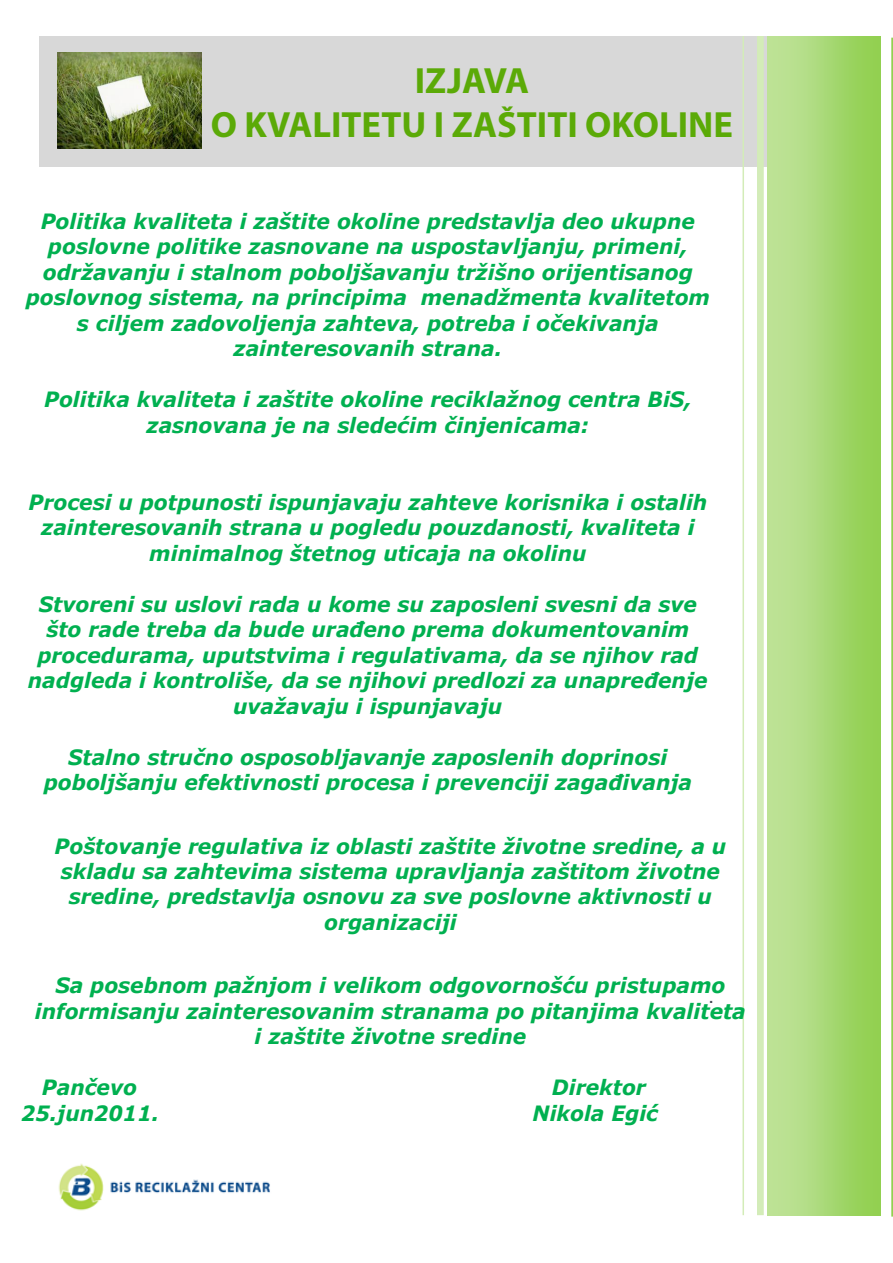
<style>
.page{position:relative;width:893px;height:1263px;background:#fff}
.page>*{position:absolute;margin:0;border:0;box-sizing:border-box;transform-origin:0 0}
.t1{font:700 36.6px/44px "Myriad Pro";color:#5baa07;text-align:center}
.t2{font:italic 700 21px/25.5px "Verdana";color:#00b050;text-align:center;scale:.96 1}
.t3{font:700 15px "Arial";color:#414751}
</style>
<div class="page">
<div style="left:39px;top:36px;width:831px;height:130px;background:#d8d8d8"></div>
<img style="left:58px;top:1163px;width:212px;height:48px">
<img style="left:57px;top:53px;width:144px;height:96px">
<div style="left:767px;top:36px;width:113px;height:1179px;background:linear-gradient(to right,#c3e4a0,#8fce4d)"></div>
<hr style="left:743px;top:36px;width:1px;height:1179px;background:#d3ecb8">
<hr style="left:891px;top:38px;width:2px;height:1178px;background:#92d050">
<div style="left:757px;top:36px;width:7px;height:1179px;background:#d3ecb8"></div>
<h1 class="t1" style="left:211px;top:57px;width:524px">IZJAVA<br>O KVALITETU I ZAŠTITI OKOLINE</h1>
<p class="t2" style="left:26px;top:208px;width:714px">Politika kvaliteta i zaštite okoline predstavlja deo ukupne poslovne politike zasnovane na uspostavljanju, primeni, održavanju i stalnom poboljšavanju tržišno orijentisanog poslovnog sistema, na principima menadžmenta kvalitetom s ciljem zadovoljenja zahteva, potreba i očekivanja zainteresovanih strana.</p>
<p class="t2" style="left:44px;top:386px;width:676px">Politika kvaliteta i zaštite okoline reciklažnog centra BiS, zasnovana je na sledećim činjenicama:</p>
<p class="t2" style="left:28px;top:489px;width:709px">Procesi u potpunosti ispunjavaju zahteve korisnika i ostalih zainteresovanih strana u pogledu pouzdanosti, kvaliteta i minimalnog štetnog uticaja na okolinu</p>
<p class="t2" style="left:28px;top:591px;width:710px">Stvoreni su uslovi rada u kome su zaposleni svesni da sve što rade treba da bude urađeno prema dokumentovanim procedurama, uputstvima i regulativama, da se njihov rad nadgleda i kontroliše, da se njihovi predlozi za unapređenje uvažavaju i ispunjavaju</p>
<p class="t2" style="left:44px;top:744px;width:677px">Stalno stručno osposobljavanje zaposlenih doprinosi poboljšanju efektivnosti procesa i prevenciji zagađivanja</p>
<p class="t2" style="left:55px;top:833px;width:701px">Poštovanje regulativa iz oblasti zaštite životne sredine, a u skladu sa zahtevima sistema upravljanja zaštitom životne sredine, predstavlja osnovu za sve poslovne aktivnosti u organizaciji</p>
<p class="t2" style="left:35px;top:972px;width:742px">Sa posebnom pažnjom i velikom odgovornošću pristupamo informisanju zainteresovanim stranama po pitanjima kvaliteta i zaštite životne sredine</p>
<p class="t2" style="left:42px;top:1074px;width:101px">Pančevo</p>
<p class="t2" style="left:552px;top:1074px;width:99px">Direktor</p>
<p class="t2" style="left:21px;top:1100px;width:145px">25.jun2011.</p>
<p class="t2" style="left:532px;top:1100px;width:132px">Nikola Egić</p>
<p class="t3" style="left:709px;top:988px;width:6px">.</p>
</div>
